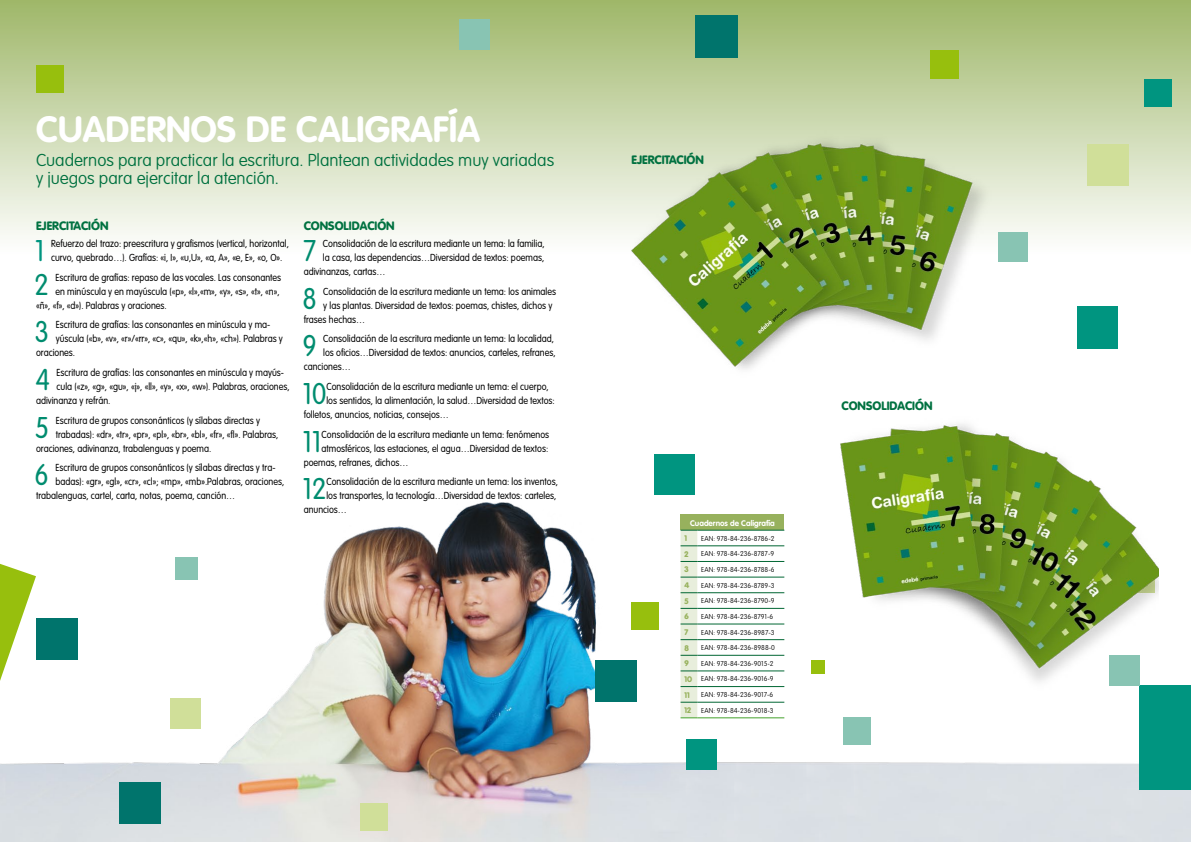
<style>
.page{position:relative;width:1191px;height:842px;background:#fff}
.page>*{position:absolute;margin:0;border:0;box-sizing:border-box;transform-origin:0 0}
.t1{font:700 36px "VAG Rounded";color:#fff}
.t2{font:300 29.5px "VAG Rounded";color:#008c6f;scale:.9 1}
.t3{font:300 29.5px "VAG Rounded";color:#009580;scale:.9 1}
.t4{font:100 17px/18px "VAG Rounded";color:#007140}
.t5{font:900 12px "VAG Rounded";color:#007140}
.t6{font:300 10px/14px "VAG Rounded";color:#000;scale:.9 1}
.t7{font:700 8px "VAG Rounded";color:#fff}
.t8{font:900 8px "VAG Rounded";color:#97b15d}
.t9{font:100 7px "VAG Rounded";color:#000}
.s1{font-weight:900;font-size:8px;color:#97b15d}
</style>
<div class="page">
<div style="left:0;top:1px;width:1190px;height:315px;background:linear-gradient(to bottom,#a2ba6f,#fff)"></div>
<img style="left:0;top:502px;width:1190px;height:340px">
<hr style="left:697px;top:718px;width:87px;height:1px;background:#44a12b">
<svg style="left:680px;top:691px;width:17px;height:28px"></svg>
<hr style="left:697px;top:702px;width:87px;height:1px;background:#063">
<div style="left:695px;top:15px;width:43px;height:42px;background:#00746c"></div>
<div style="left:930px;top:50px;width:28px;height:29px;background:#97bf0d"></div>
<div style="left:170px;top:698px;width:31px;height:30px;background:#d0df99"></div>
<div style="left:176px;top:557px;width:22px;height:22px;background:#88c4b3"></div>
<div style="left:1144px;top:79px;width:28px;height:28px;background:#009580"></div>
<div style="left:1139px;top:686px;width:51px;height:104px;background:#009580"></div>
<svg style="left:0;top:564px;width:36px;height:117px"></svg>
<div style="left:595px;top:660px;width:42px;height:42px;background:#00746c"></div>
<div style="left:119px;top:782px;width:42px;height:42px;background:#00746c"></div>
<div style="left:36px;top:618px;width:42px;height:42px;background:#00746c"></div>
<div style="left:36px;top:65px;width:28px;height:28px;background:#97bf0d"></div>
<div style="left:685px;top:739px;width:31px;height:31px;background:#009580"></div>
<div style="left:843px;top:717px;width:27px;height:27px;background:#88c4b3"></div>
<div style="left:459px;top:19px;width:31px;height:31px;background:#88c4b3"></div>
<div style="left:360px;top:803px;width:28px;height:28px;background:#d0df99"></div>
<img style="left:623px;top:123px;width:535px;height:568px">
<h1 class="t1" style="left:36px;top:108px;width:445px">CUADERNOS DE CALIGRAFÍA</h1>
<h3 class="t4" style="left:36px;top:151px;width:520px">Cuadernos para practicar la escritura. Plantean actividades muy variadas y juegos para ejercitar la atención.</h3>
<p class="t5" style="left:36px;top:218px;width:74px">EJERCITACIÓN</p>
<p class="t5" style="left:304px;top:218px;width:92px">CONSOLIDACIÓN</p>
<h2 class="t3" style="left:35px;top:234px;width:12px">1</h2>
<p class="t6" style="left:51px;top:237px;width:266px">Refuerzo del trazo: preescritura y grafismos (vertical, horizontal, curvo, quebrado…). Grafías: «i, I», «u,U», «a, A», «e, E», «o, O».</p>
<h2 class="t2" style="left:35px;top:268px;width:17px">2</h2>
<p class="t6" style="left:56px;top:270px;width:252px">Escritura de grafías: repaso de las vocales. Las consonantes</p>
<p class="t6" style="left:56px;top:284px;width:250px">en minúscula y en mayúscula («p», «l»,«m», «y», «s», «t», «n»,</p>
<p class="t6" style="left:36px;top:298px;width:147px">«ñ», «f», «d»). Palabras y oraciones.</p>
<h2 class="t2" style="left:35px;top:315px;width:17px">3</h2>
<p class="t6" style="left:56px;top:318px;width:240px">Escritura de grafías: las consonantes en minúscula y ma-</p>
<p class="t6" style="left:56px;top:332px;width:254px">yúscula («b», «v», «r»/«rr», «c», «qu», «k»,«h», «ch»). Palabras y</p>
<p class="t6" style="left:36px;top:346px;width:45px">oraciones.</p>
<h2 class="t2" style="left:36px;top:363px;width:17px">4</h2>
<p class="t6" style="left:57px;top:366px;width:254px">Escritura de grafías: las consonantes en minúscula y mayús-</p>
<p class="t6" style="left:57px;top:380px;width:260px">cula («z», «g», «gu», «j», «ll», «y», «x», «w»). Palabras, oraciones,</p>
<p class="t6" style="left:36px;top:394px;width:84px">adivinanza y refrán.</p>
<h2 class="t2" style="left:35px;top:411px;width:17px">5</h2>
<p class="t6" style="left:56px;top:413px;width:229px">Escritura de grupos consonánticos (y sílabas directas y</p>
<p class="t6" style="left:56px;top:427px;width:249px">trabadas): «dr», «tr», «pr», «pl», «br», «bl», «fr», «fl». Palabras,</p>
<p class="t6" style="left:36px;top:441px;width:196px">oraciones, adivinanza, trabalenguas y poema.</p>
<h2 class="t2" style="left:35px;top:458px;width:17px">6</h2>
<p class="t6" style="left:55px;top:461px;width:246px">Escritura de grupos consonánticos (y sílabas directas y tra-</p>
<p class="t6" style="left:55px;top:475px;width:256px">badas): «gr», «gl», «cr», «cl»; «mp», «mb».Palabras, oraciones,</p>
<p class="t6" style="left:36px;top:489px;width:223px">trabalenguas, cartel, carta, notas, poema, canción…</p>
<h2 class="t2" style="left:303px;top:234px;width:16px">7</h2>
<p class="t6" style="left:323px;top:237px;width:248px">Consolidación de la escritura mediante un tema: la familia,</p>
<p class="t6" style="left:323px;top:251px;width:247px">la casa, las dependencias…Diversidad de textos: poemas,</p>
<p class="t6" style="left:304px;top:265px;width:92px">adivinanzas, cartas…</p>
<h2 class="t2" style="left:302px;top:282px;width:17px">8</h2>
<p class="t6" style="left:323px;top:284px;width:260px">Consolidación de la escritura mediante un tema: los animales</p>
<p class="t6" style="left:323px;top:298px;width:256px">y las plantas. Diversidad de textos: poemas, chistes, dichos y</p>
<p class="t6" style="left:304px;top:312px;width:70px">frases hechas…</p>
<h2 class="t2" style="left:302px;top:329px;width:17px">9</h2>
<p class="t6" style="left:323px;top:332px;width:258px">Consolidación de la escritura mediante un tema: la localidad,</p>
<p class="t6" style="left:323px;top:346px;width:260px">los oficios…Diversidad de textos: anuncios, carteles, refranes,</p>
<p class="t6" style="left:304px;top:360px;width:54px">canciones…</p>
<h2 class="t2" style="left:303px;top:377px;width:28px">10</h2>
<p class="t6" style="left:326px;top:380px;width:248px">Consolidación de la escritura mediante un tema: el cuerpo,</p>
<p class="t6" style="left:326px;top:394px;width:255px">los sentidos, la alimentación, la salud…Diversidad de textos:</p>
<p class="t6" style="left:304px;top:408px;width:163px">folletos, anuncios, noticias, consejos…</p>
<h2 class="t2" style="left:303px;top:425px;width:22px">11</h2>
<p class="t6" style="left:321px;top:427px;width:254px">Consolidación de la escritura mediante un tema: fenómenos</p>
<p class="t6" style="left:321px;top:441px;width:253px">atmosféricos, las estaciones, el agua…Diversidad de textos:</p>
<p class="t6" style="left:304px;top:455px;width:118px">poemas, refranes, dichos…</p>
<h2 class="t2" style="left:303px;top:472px;width:28px">12</h2>
<p class="t6" style="left:326px;top:475px;width:259px">Consolidación de la escritura mediante un tema: los inventos,</p>
<p class="t6" style="left:326px;top:489px;width:257px">los transportes, la tecnología…Diversidad de textos: carteles,</p>
<p class="t6" style="left:304px;top:503px;width:50px">anuncios…</p>
<p class="t5" style="left:631px;top:153px;width:74px">EJERCITACIÓN</p>
<p class="t7" style="left:690px;top:518px;width:86px">Cuadernos de Caligrafía</p>
<p class="t8" style="left:684px;top:533px;width:4px">1</p>
<p class="t9" style="left:701px;top:534px;width:75px">EAN: 978-84-236-8786-2</p>
<p class="t8" style="left:684px;top:549px;width:5px">2</p>
<p class="t9" style="left:701px;top:550px;width:74px">EAN: 978-84-236-8787-9</p>
<p class="t8" style="left:684px;top:565px;width:6px">3</p>
<p class="t9" style="left:701px;top:566px;width:75px">EAN: 978-84-236-8788-6</p>
<p class="t8" style="left:684px;top:580px;width:6px">4</p>
<p class="t9" style="left:701px;top:581px;width:75px">EAN: 978-84-236-8789-3</p>
<p class="t8" style="left:684px;top:596px;width:5px">5</p>
<p class="t9" style="left:701px;top:597px;width:75px">EAN: 978-84-236-8790-9</p>
<p class="t8" style="left:684px;top:612px;width:6px">6</p>
<p class="t9" style="left:701px;top:612px;width:73px">EAN: 978-84-236-8791-6</p>
<p class="t8" style="left:684px;top:627px;width:5px">7</p>
<p class="t9" style="left:701px;top:628px;width:75px">EAN: 978-84-236-8987-3</p>
<p class="t8" style="left:684px;top:643px;width:6px">8</p>
<p class="t9" style="left:701px;top:644px;width:75px">EAN: 978-84-236-8988-0</p>
<p class="t8" style="left:684px;top:658px;width:6px">9</p>
<p class="t9" style="left:701px;top:659px;width:74px">EAN: 978-84-236-9015-2</p>
<p class="t9" style="left:684px;top:675px;width:91px"><span class="s1">10</span> EAN: 978-84-236-9016-9</p>
<p class="t8" style="left:684px;top:690px;width:7px">11</p>
<p class="t9" style="left:701px;top:691px;width:73px">EAN: 978-84-236-9017-6</p>
<p class="t8" style="left:684px;top:705px;width:8px">12</p>
<p class="t9" style="left:701px;top:706px;width:74px">EAN: 978-84-236-9018-3</p>
<p class="t5" style="left:841px;top:399px;width:92px">CONSOLIDACIÓN</p>
</div>
